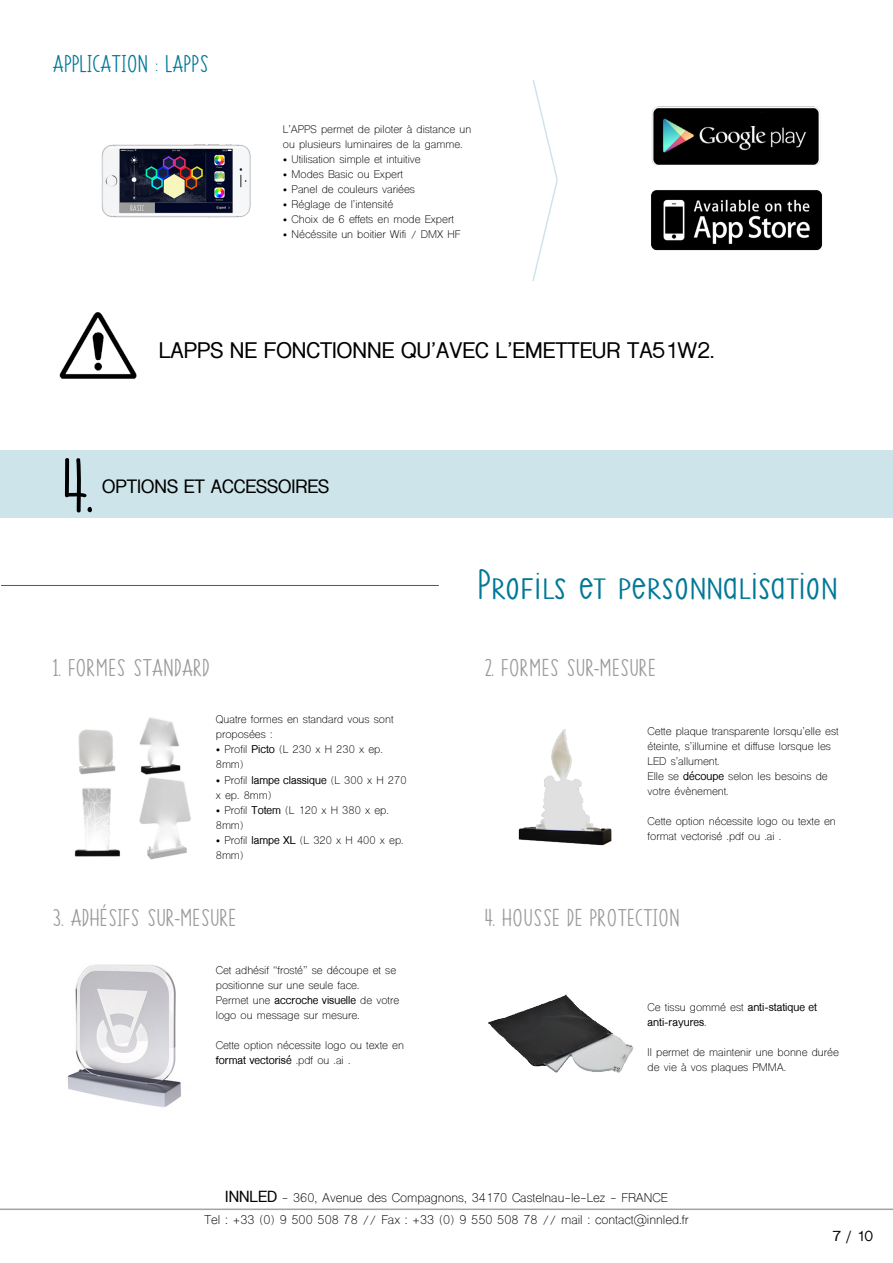
<style>
.page{position:relative;width:893px;height:1263px;background:#fff}
.page>*{position:absolute;margin:0;border:0;box-sizing:border-box;transform-origin:0 0}
.t1{font:75px "SS Vanilla Gelato";color:#000}
.t2{font:42px "SS Vanilla Gelato";color:#007897}
.t3{font:24px "SS Vanilla Gelato";color:#9a9a9a}
.t4{font:24px "SS Vanilla Gelato";color:#007897}
.t5{font:700 21px "Shree Dev 0714";color:#000}
.t6{font:700 18px "Shree Dev 0714";color:#000}
.t7{font:700 13.5px "Shree Dev 0714";color:#000}
.t8{font:12px/22.5px "Shree Dev 0714";color:#000;text-align:center}
.t9{font:10.5px/15px "Shree Dev 0714";color:#000}
.t10{font:700 10.5px/15px "Shree Dev 0714";color:#000}
.s1{font-weight:700}
.s2{font-weight:400}
.s3{font-weight:700;font-size:15px}
</style>
<div class="page">
<img style="left:74px;top:717px;width:117px;height:143px">
<img style="left:67px;top:964px;width:114px;height:143px">
<img style="left:518px;top:729px;width:94px;height:117px">
<img style="left:488px;top:994px;width:146px;height:79px">
<hr style="left:1px;top:585px;width:438px;height:1px;background:#007997">
<img style="left:59px;top:312px;width:78px;height:67px">
<div style="left:0;top:450px;width:893px;height:68px;background:#cde4ea"></div>
<img style="left:652px;top:106px;width:168px;height:60px">
<img style="left:651px;top:190px;width:171px;height:61px">
<img style="left:101px;top:144px;width:150px;height:74px">
<svg style="left:532px;top:80px;width:26px;height:201px"></svg>
<hr style="left:0;top:1208px;width:893px;height:2px;background:#a4a2a2">
<h3 class="t4" style="left:53px;top:49px;width:157px">APPLICATION : LAPPS</h3>
<p class="t9" style="left:283px;top:123px;width:190px">L’APPS permet de piloter à distance un ou plusieurs luminaires de la gamme.</p>
<p class="t9" style="left:283px;top:153px;width:139px">• Utilisation simple et intuitive</p>
<p class="t9" style="left:283px;top:168px;width:122px">• Modes Basic ou Expert</p>
<p class="t9" style="left:283px;top:183px;width:134px">• Panel de couleurs variées</p>
<p class="t9" style="left:283px;top:198px;width:112px">• Réglage de l’intensité</p>
<p class="t9" style="left:283px;top:213px;width:172px">• Choix de 6 effets en mode Expert</p>
<p class="t9" style="left:283px;top:228px;width:179px">• Nécéssite un boitier Wifi / DMX HF</p>
<h3 class="t5" style="left:159px;top:339px;width:557px">LAPPS NE FONCTIONNE QU’AVEC L’EMETTEUR TA51W2.</h3>
<h1 class="t1" style="left:62px;top:440px;width:34px">4.</h1>
<h3 class="t6" style="left:102px;top:476px;width:229px">OPTIONS ET ACCESSOIRES</h3>
<h2 class="t2" style="left:477px;top:558px;width:362px">Profils et personnalisation</h2>
<h3 class="t3" style="left:53px;top:653px;width:159px">1. FORMES STANDARD</h3>
<p class="t9" style="left:216px;top:713px;width:179px">Quatre formes en standard vous sont proposées :</p>
<p class="t9" style="left:216px;top:743px;width:169px">• Profil <span class="s1">Picto</span> (L 230 x H 230 x ep.<br>8mm)</p>
<p class="t9" style="left:216px;top:773px;width:192px">• Profil <span class="s1">lampe classique</span> (L 300 x H 270 x ep. 8mm)</p>
<p class="t9" style="left:216px;top:803px;width:175px">• Profil <span class="s1">Totem</span> (L 120 x H 380 x ep.<br>8mm)</p>
<p class="t9" style="left:216px;top:833px;width:189px">• Profil <span class="s1">lampe XL</span> (L 320 x H 400 x ep.<br>8mm)</p>
<h3 class="t3" style="left:53px;top:903px;width:185px">3. ADHÉSIFS SUR-MESURE</h3>
<p class="t9" style="left:216px;top:963px;width:185px">Cet adhésif “frosté” se découpe et se positionne sur une seule face.<br>Permet une <span class="s1">accroche visuelle</span> de votre logo ou message sur mesure.</p>
<p class="t9" style="left:216px;top:1038px;width:190px">Cette option nécessite logo ou texte en <span class="s1">format vectorisé</span> .pdf ou .ai .</p>
<h3 class="t3" style="left:485px;top:653px;width:173px">2. FORMES SUR-MESURE</h3>
<p class="t9" style="left:648px;top:725px;width:192px">Cette plaque transparente lorsqu’elle est éteinte, s’illumine et diffuse lorsque les<br>LED s’allument.<br>Elle se <span class="s1">découpe</span> selon les besoins de votre évènement.</p>
<p class="t9" style="left:648px;top:815px;width:190px">Cette option nécessite logo ou texte en format vectorisé .pdf ou .ai .</p>
<h3 class="t3" style="left:485px;top:903px;width:197px">4. HOUSSE DE PROTECTION</h3>
<p class="t10" style="left:648px;top:1000px;width:171px"><span class="s2">Ce tissu gommé est</span> anti-statique et anti-rayures<span class="s2">.</span></p>
<p class="t9" style="left:648px;top:1046px;width:193px">Il permet de maintenir une bonne durée de vie à vos plaques PMMA.</p>
<p class="t8" style="left:204px;top:1188px;width:486px"><span class="s3">INNLED</span> - 360, Avenue des Compagnons, 34170 Castelnau-le-Lez - FRANCE<br>Tel : +33 (0) 9 500 508 78 // Fax : +33 (0) 9 550 508 78 // mail : contact@innled.fr</p>
<p class="t7" style="left:833px;top:1228px;width:41px">7 / 10</p>
</div>
